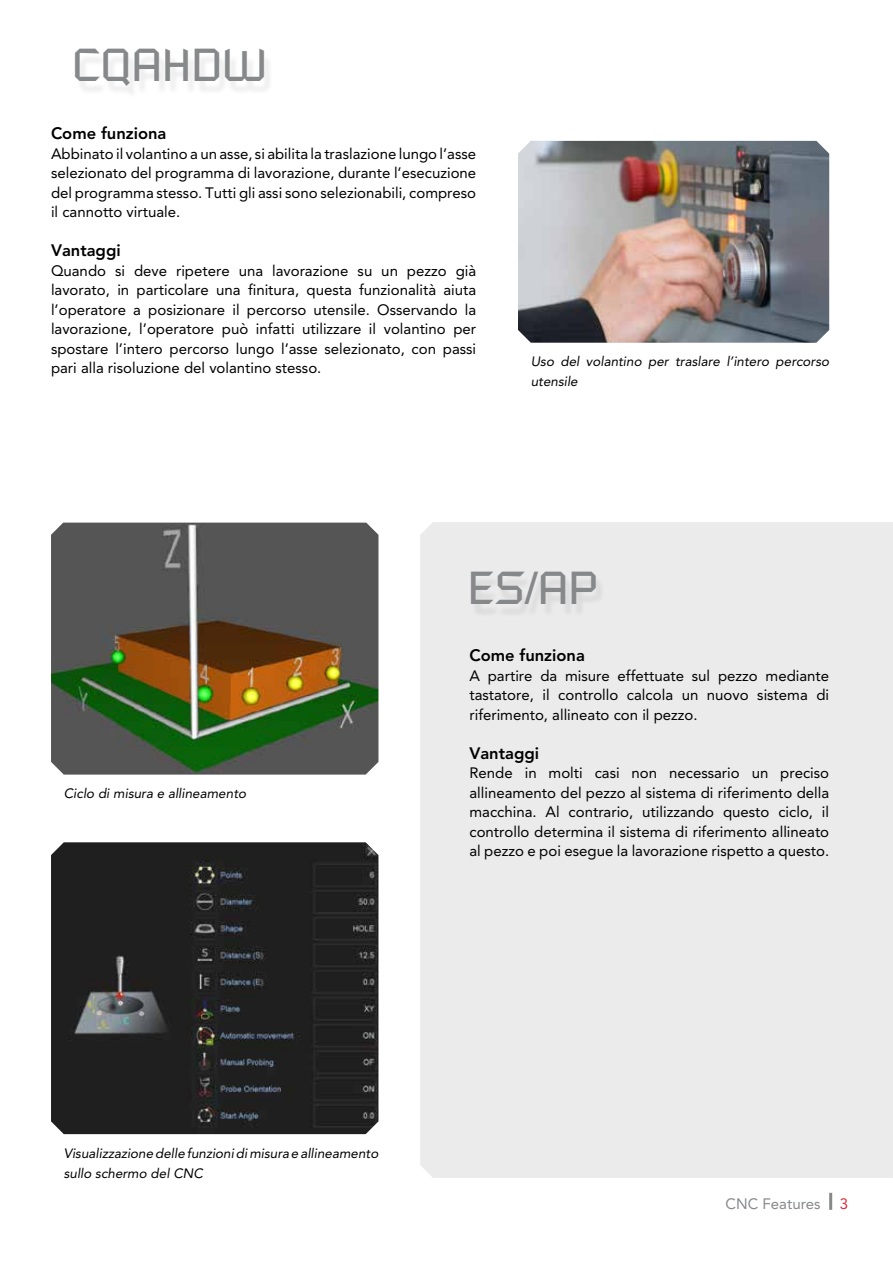
<style>
.page{position:relative;width:893px;height:1263px;background:#fff}
.page>*{position:absolute;margin:0;border:0;box-sizing:border-box;transform-origin:0 0}
.t1{font:45px "Russell Square";color:#87888a}
.t2{font:800 16.5px "Avenir";color:#000}
.t3{font:15px/19.5px "Avenir";color:#000;text-align:justify}
.t4{font:15px "Avenir";color:#87888a}
.t5{font:15px "Avenir";color:#da2c36}
.t6{font:italic 13.5px/19.5px "Avenir";color:#000}
</style>
<div class="page">
<div style="left:420px;top:522px;width:473px;height:656px;background:#ebebec"></div>
<img style="left:518px;top:141px;width:311px;height:202px">
<img style="left:51px;top:842px;width:327px;height:292px">
<img style="left:51px;top:523px;width:327px;height:251px">
<hr style="left:829px;top:1193px;width:3px;height:17px;background:#87888a">
<div style="left:76px;top:54px;width:198px;height:45px;background:#fbfbfb"></div>
<div style="left:472px;top:576px;width:134px;height:42px;background:#e6e6e7"></div>
<h1 class="t1" style="left:72px;top:38px;width:196px">CQAHDW</h1>
<p class="t2" style="left:51px;top:124px;width:117px">Come funziona</p>
<p class="t3" style="left:51px;top:144px;width:427px">Abbinato il volantino a un asse, si abilita la traslazione lungo l’asse selezionato del programma di lavorazione, durante l’esecuzione del programma stesso. Tutti gli assi sono selezionabili, compreso il cannotto virtuale.</p>
<p class="t2" style="left:51px;top:241px;width:71px">Vantaggi</p>
<p class="t3" style="left:51px;top:261px;width:427px">Quando si deve ripetere una lavorazione su un pezzo già lavorato, in particolare una finitura, questa funzionalità aiuta l’operatore a posizionare il percorso utensile. Osservando la lavorazione, l’operatore può infatti utilizzare il volantino per spostare l’intero percorso lungo l’asse selezionato, con passi pari alla risoluzione del volantino stesso.</p>
<p class="t6" style="left:531px;top:352px;width:300px">Uso del volantino per traslare l’intero percorso utensile</p>
<p class="t6" style="left:64px;top:784px;width:184px">Ciclo di misura e allineamento</p>
<h1 class="t1" style="left:468px;top:561px;width:132px">ES/AP</h1>
<p class="t2" style="left:469px;top:646px;width:117px">Come funziona</p>
<p class="t3" style="left:469px;top:666px;width:361px">A partire da misure effettuate sul pezzo mediante tastatore, il controllo calcola un nuovo sistema di riferimento, allineato con il pezzo.</p>
<p class="t2" style="left:469px;top:743px;width:71px">Vantaggi</p>
<p class="t3" style="left:469px;top:763px;width:361px">Rende in molti casi non necessario un preciso allineamento del pezzo al sistema di riferimento della macchina. Al contrario, utilizzando questo ciclo, il controllo determina il sistema di riferimento allineato al pezzo e poi esegue la lavorazione rispetto a questo.</p>
<p class="t6" style="left:64px;top:1144px;width:316px">Visualizzazione delle funzioni di misura e allineamento sullo schermo del CNC</p>
<p class="t4" style="left:726px;top:1195px;width:97px">CNC Features</p>
<p class="t5" style="left:840px;top:1195px;width:10px">3</p>
</div>
